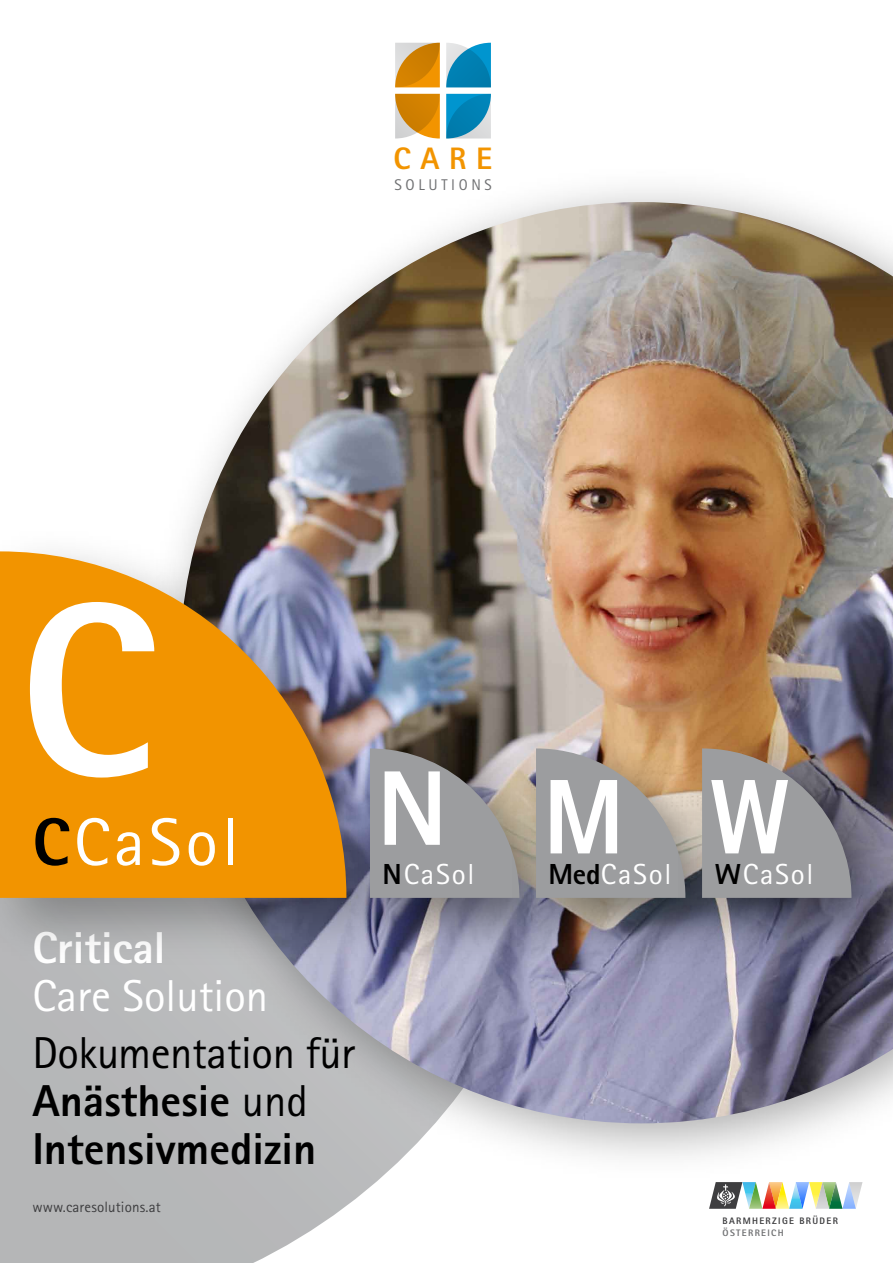
<style>
.page{position:relative;width:893px;height:1263px;background:#fff}
.page>*{position:absolute;margin:0;border:0;box-sizing:border-box;transform-origin:0 0}
.t1{font:800 246.6px "Rotis Sans Serif Pro";color:#fff}
.t2{font:800 106.35px "Rotis Sans Serif Pro";color:#fff}
.t3{font:67.2px "Rotis Sans Serif Pro";color:#fff}
.t4{font:800 44.7px/48px "Rotis Sans Serif Pro";color:#000}
.t5{font:44.7px "Rotis Sans Serif Pro";color:#fff}
.t6{font:800 44.7px "Rotis Sans Serif Pro";color:#fff}
.t7{font:800 31.05px "Rotis Sans Serif Pro";color:#f29400}
.t8{font:28.95px "Rotis Sans Serif Pro";letter-spacing:.06em;color:#fff}
.t9{font:15.6px "Rotis Sans Serif Pro";letter-spacing:.24em;color:#707173}
.t10{font:15px "Rotis Sans Serif Pro";letter-spacing:.01em;color:#3e3e40}
.t11{font:800 9.45px "Rotis Sans Serif Pro";letter-spacing:.14em;color:#3e3e40}
.t12{font:800 9.45px "Rotis Sans Serif Pro";letter-spacing:.14em;color:#707173}
.s1{font-weight:800;color:#000}
.s2{font-weight:400}
</style>
<div class="page">
<svg style="left:0;top:969px;width:377px;height:294px;background:#bbbcbd"></svg>
<svg style="left:395px;top:43px;width:45px;height:44px;background:#d9972f"></svg>
<svg style="left:395px;top:94px;width:45px;height:45px;background:#d99933"></svg>
<svg style="left:446px;top:43px;width:45px;height:44px;background:#3299c2"></svg>
<svg style="left:446px;top:94px;width:45px;height:45px;background:#3299c2"></svg>
<svg style="left:709px;top:1182px;width:153px;height:27px"></svg>
<div style="left:144px;top:166px;width:749px;height:1015px;background:#000;opacity:.33"></div>
<img style="left:180px;top:202px;width:713px;height:921px">
<div style="left:0;top:524px;width:417px;height:445px;background:#000;opacity:.3"></div>
<svg style="left:0;top:551px;width:346px;height:347px;background:#dc9221"></svg>
<div style="left:346px;top:724px;width:240px;height:240px;background:#000;opacity:.5"></div>
<svg style="left:370px;top:748px;width:142px;height:150px;background:#969595"></svg>
<div style="left:512px;top:724px;width:240px;height:240px;background:#000;opacity:.5"></div>
<svg style="left:536px;top:748px;width:142px;height:150px;background:#b2aca7"></svg>
<div style="left:678px;top:724px;width:215px;height:240px;background:#000;opacity:.5"></div>
<svg style="left:702px;top:748px;width:149px;height:150px;background:#a19d9d"></svg>
<p class="t7" style="left:394px;top:138px;width:100px">Care</p>
<p class="t9" style="left:394px;top:176px;width:97px">Solutions</p>
<h1 class="t1" style="left:19px;top:534px;width:139px">C</h1>
<h3 class="t3" style="left:32px;top:802px;width:207px"><span class="s1">C</span>CaSol</h3>
<p class="t6" style="left:32px;top:919px;width:135px">Critical</p>
<p class="t5" style="left:32px;top:969px;width:237px">Care Solution</p>
<p class="t4" style="left:32px;top:1028px;width:324px"><span class="s2">Dokumentation für<br></span>Anästhesie <span class="s2">und<br></span>Intensivmedizin</p>
<p class="t10" style="left:32px;top:1198px;width:130px">www.caresolutions.at</p>
<h2 class="t2" style="left:377px;top:741px;width:72px">N</h2>
<p class="t8" style="left:383px;top:857px;width:93px"><span class="s1">N</span>CaSol</p>
<p class="t8" style="left:549px;top:857px;width:124px"><span class="s1">Med</span>CaSol</p>
<p class="t8" style="left:715px;top:857px;width:100px"><span class="s1">W</span>CaSol</p>
<p class="t11" style="left:723px;top:1215px;width:111px">BARMHER ZIGE BRÜDER</p>
<p class="t12" style="left:723px;top:1226px;width:51px">österreich</p>
</div>
